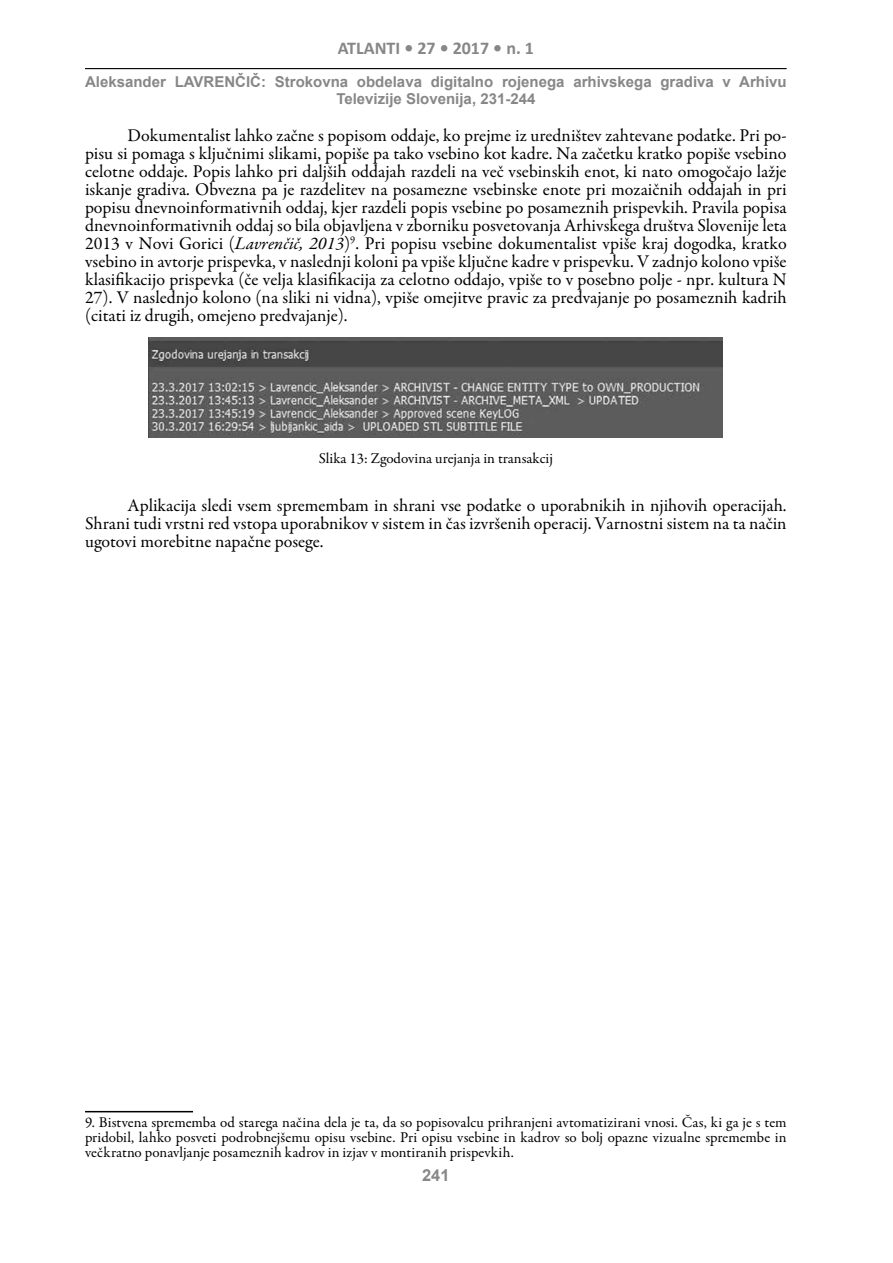
<style>
.page{position:relative;width:893px;height:1263px;background:#fff}
.page>*{position:absolute;margin:0;border:0;box-sizing:border-box;transform-origin:0 0}
.t1{font:18px/18px "Garamond Premr Pro";color:#000;text-align:justify}
.t2{font:700 18px "Calibri";color:#878787}
.t3{font:700 16.5px "Arial";color:#878787}
.t4{font:15px/15px "Garamond Premr Pro";color:#000;text-align:justify}
.t5{font:700 15px/16.5px "Arial";color:#878787;text-align:center}
.s1{font-style:italic}
</style>
<div class="page">
<hr style="left:85px;top:68px;width:702px;height:1px;background:#000">
<img style="left:149px;top:337px;width:574px;height:100px">
<hr style="left:85px;top:1111px;width:108px;height:1px;background:#000">
<p class="t2" style="left:338px;top:35px;width:198px">ATLANTI • 27 • 2017 • n. 1</p>
<p class="t5" style="left:85px;top:74px;width:703px">Aleksander LAVRENČIČ: Strokovna obdelava digitalno rojenega arhivskega gradiva v Arhivu<br>Televizije Slovenija, 231-244</p>
<p class="t1" style="left:85px;top:126px;width:703px;text-indent:43px">Dokumentalist lahko začne s popisom oddaje, ko prejme iz uredništev zahtevane podatke. Pri po&shy;pisu si pomaga s ključnimi slikami, popiše pa tako vsebino kot kadre. Na začetku kratko popiše vsebino celotne oddaje. Popis lahko pri daljših oddajah razdeli na več vsebinskih enot, ki nato omogočajo lažje iskanje gradiva. Obvezna pa je razdelitev na posamezne vsebinske enote pri mozaičnih oddajah in pri popisu dnevnoinformativnih oddaj, kjer razdeli popis vsebine po posameznih prispevkih. Pravila popisa dnevnoinformativnih oddaj so bila objavljena v zborniku posvetovanja Arhivskega društva Slovenije leta 2013 v Novi Gorici (<span class="s1">Lavrenčič, 2013</span>)<sup>9</sup>. Pri popisu vsebine dokumentalist vpiše kraj dogodka, kratko vsebino in avtorje prispevka, v naslednji koloni pa vpiše ključne kadre v prispevku. V zadnjo kolono vpiše klasifikacijo prispevka (če velja klasifikacija za celotno oddajo, vpiše to v posebno polje - npr. kultura N 27). V naslednjo kolono (na sliki ni vidna), vpiše omejitve pravic za predvajanje po posameznih kadrih (citati iz drugih, omejeno predvajanje).</p>
<p class="t4" style="left:319px;top:451px;width:235px">Slika 13: Zgodovina urejanja in transakcij</p>
<p class="t1" style="left:85px;top:497px;width:703px;text-indent:43px">Aplikacija sledi vsem spremembam in shrani vse podatke o uporabnikih in njihovih operacijah.<br>Shrani tudi vrstni red vstopa uporabnikov v sistem in čas izvršenih operacij. Varnostni sistem na ta način ugotovi morebitne napačne posege.</p>
<p class="t4" style="left:85px;top:1115px;width:703px">9. Bistvena sprememba od starega načina dela je ta, da so popisovalcu prihranjeni avtomatizirani vnosi. Čas, ki ga je s tem pridobil, lahko posveti podrobnejšemu opisu vsebine. Pri opisu vsebine in kadrov so bolj opazne vizualne spremembe in večkratno ponavljanje posameznih kadrov in izjav v montiranih prispevkih.</p>
<p class="t3" style="left:422px;top:1164px;width:29px">241</p>
</div>
